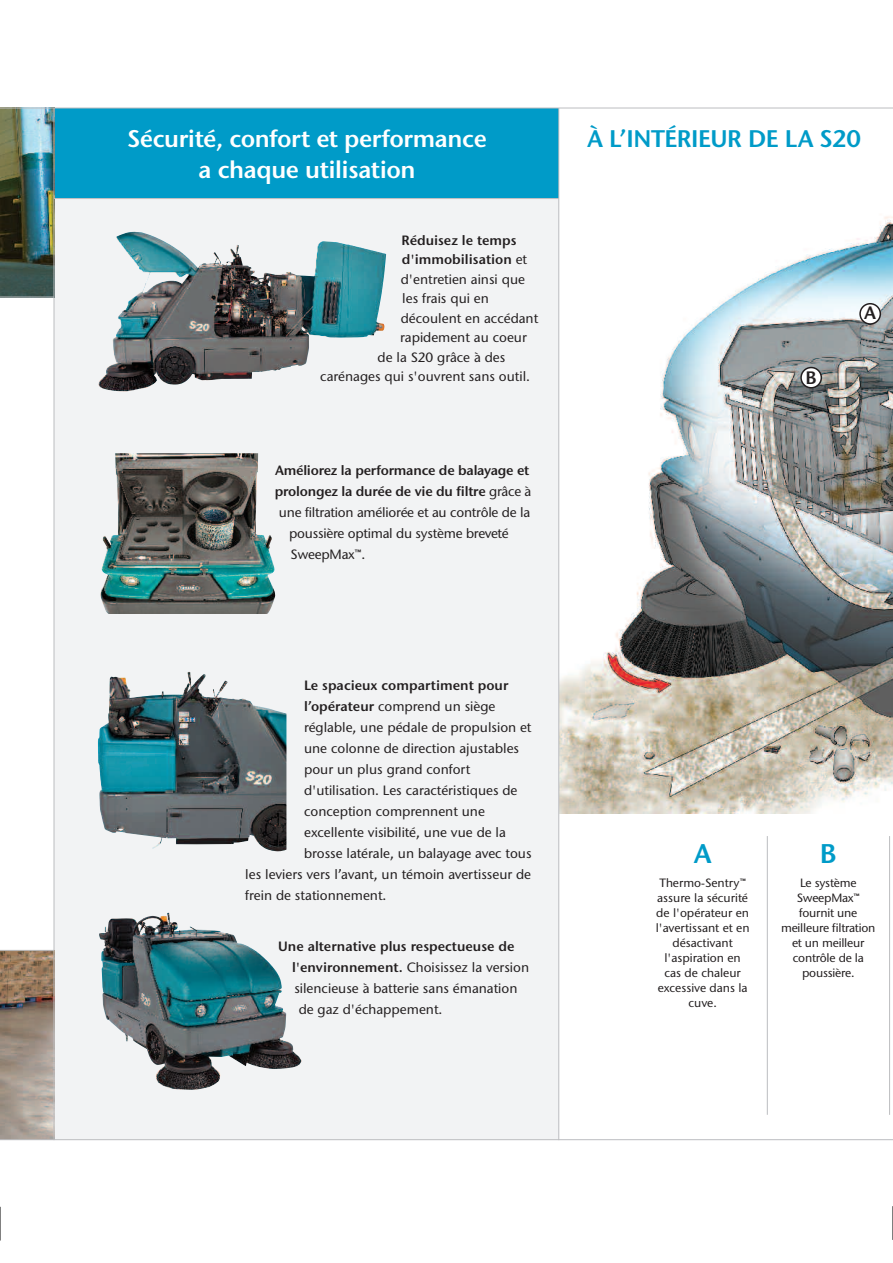
<style>
.page{position:relative;width:893px;height:1263px;background:#fff}
.page>*{position:absolute;margin:0;border:0;box-sizing:border-box;transform-origin:0 0}
.t1{font:27px "Stone Sans ITC Semi";color:#009bc8}
.t2{font:24px "Stone Sans ITC Semi";letter-spacing:-.02em;color:#fff}
.t3{font:24px "Stone Sans ITC Semi";letter-spacing:-.02em;color:#009bc8}
.t4{font:18px "Stone Sans ITC Semi";color:#231f20}
.t5{font:500 13.5px/21px "Stone Sans ITC";color:#231f20}
.t6{font:13.5px/19.5px "Stone Sans ITC Semi";color:#231f20}
.t7{font:13.5px/21px "Stone Sans ITC Semi";letter-spacing:-.02em;color:#231f20}
.t8{font:500 12px/15px "Stone Sans ITC";color:#231f20;text-align:center}
.s1{font-family:"Stone Sans ITC";font-weight:500}
.s2{font-family:"Stone Sans ITC Semi";font-weight:400}
</style>
<div class="page">
<img style="left:559px;top:133px;width:334px;height:680px">
<div style="left:54px;top:108px;width:505px;height:107px;background:#009bc8"></div>
<div style="left:54px;top:199px;width:505px;height:941px;background:#f2f3f4"></div>
<img style="left:0;top:951px;width:54px;height:188px">
<svg style="left:859px;top:303px;width:22px;height:22px"></svg>
<svg style="left:800px;top:367px;width:22px;height:21px"></svg>
<hr style="left:0;top:1207px;width:1px;height:33px;background:#000">
<hr style="left:892px;top:1206px;width:1px;height:34px;background:#000">
<img style="left:0;top:109px;width:54px;height:188px">
<hr style="left:0;top:108px;width:893px;height:1px;background:#bcbdc0">
<hr style="left:889px;top:836px;width:1px;height:279px;background:#bcbdc0">
<hr style="left:767px;top:836px;width:1px;height:279px;background:#bcbdc0">
<hr style="left:54px;top:198px;width:505px;height:1px;background:#bcbdc0">
<hr style="left:0;top:297px;width:54px;height:1px;background:#bcbdc0">
<hr style="left:54px;top:108px;width:1px;height:1032px;background:#bcbdc0">
<hr style="left:0;top:1139px;width:893px;height:1px;background:#bcbdc0">
<hr style="left:0;top:950px;width:54px;height:1px;background:#bcbdc0">
<hr style="left:558px;top:108px;width:1px;height:1032px;background:#bcbdc0">
<img style="left:118px;top:232px;width:268px;height:140px">
<img style="left:100px;top:453px;width:175px;height:161px">
<img style="left:98px;top:672px;width:188px;height:179px">
<img style="left:99px;top:912px;width:203px;height:178px">
<h2 class="t2" style="left:127px;top:124px;width:361px">Sécurité, confort et performance</h2>
<h2 class="t3" style="left:587px;top:124px;width:275px">À L’INTÉRIEUR DE LA S20</h2>
<h2 class="t2" style="left:199px;top:156px;width:219px">a chaque utilisation</h2>
<p class="t6" style="left:401px;top:231px;width:127px">Réduisez le temps d'immobilisation <span class="s1">et</span></p>
<p class="t5" style="left:401px;top:270px;width:126px">d'entretien ainsi que</p>
<p class="t5" style="left:402px;top:290px;width:88px">les frais qui en</p>
<p class="t5" style="left:401px;top:309px;width:139px">découlent en accédant</p>
<p class="t5" style="left:400px;top:329px;width:128px">rapidement au coeur</p>
<p class="t5" style="left:378px;top:348px;width:129px">de la S20 grâce à des</p>
<p class="t5" style="left:320px;top:368px;width:211px">carénages qui s'ouvrent sans outil.</p>
<p class="t7" style="left:275px;top:460px;width:258px">Améliorez la performance de balayage et prolongez la durée de vie du filtre <span class="s1">grâce à</span></p>
<p class="t5" style="left:289px;top:503px;width:243px;text-indent:-10px">une filtration améliorée et au contrôle de la poussière optimal du système breveté<br>SweepMax™.</p>
<p class="t6" style="left:304px;top:676px;width:206px">Le spacieux compartiment pour</p>
<p class="t5" style="left:304px;top:698px;width:193px"><span class="s2">l’opérateur</span> comprend un siège</p>
<p class="t5" style="left:304px;top:719px;width:229px">réglable, une pédale de propulsion et</p>
<p class="t5" style="left:304px;top:740px;width:217px">une colonne de direction ajustables</p>
<p class="t5" style="left:304px;top:761px;width:168px">pour un plus grand confort</p>
<p class="t5" style="left:304px;top:782px;width:215px">d'utilisation. Les caractéristiques de</p>
<p class="t5" style="left:304px;top:803px;width:182px">conception comprennent une</p>
<p class="t5" style="left:304px;top:824px;width:203px">excellente visibilité, une vue de la</p>
<p class="t5" style="left:304px;top:845px;width:229px">brosse latérale, un balayage avec tous</p>
<p class="t5" style="left:245px;top:866px;width:287px">les leviers vers l’avant, un témoin avertisseur de</p>
<p class="t5" style="left:245px;top:887px;width:143px">frein de stationnement.</p>
<p class="t6" style="left:278px;top:936px;width:238px">Une alternative plus respectueuse de</p>
<p class="t5" style="left:292px;top:958px;width:239px"><span class="s2">l'environnement.</span> Choisissez la version</p>
<p class="t5" style="left:294px;top:979px;width:225px">silencieuse à batterie sans émanation</p>
<p class="t5" style="left:299px;top:1000px;width:145px">de gaz d'échappement.</p>
<h3 class="t4" style="left:805px;top:367px;width:13px">B</h3>
<h3 class="t4" style="left:864px;top:302px;width:13px">A</h3>
<h1 class="t1" style="left:694px;top:838px;width:19px">A</h1>
<p class="t8" style="left:656px;top:877px;width:95px">Thermo-Sentry™ assure la sécurité de l'opérateur en l'avertissant et en désactivant l'aspiration en cas de chaleur excessive dans la cuve.</p>
<h1 class="t1" style="left:820px;top:838px;width:18px">B</h1>
<p class="t8" style="left:781px;top:877px;width:96px">Le système<br>SweepMax™ fournit une meilleure filtration et un meilleur contrôle de la poussière.</p>
</div>
